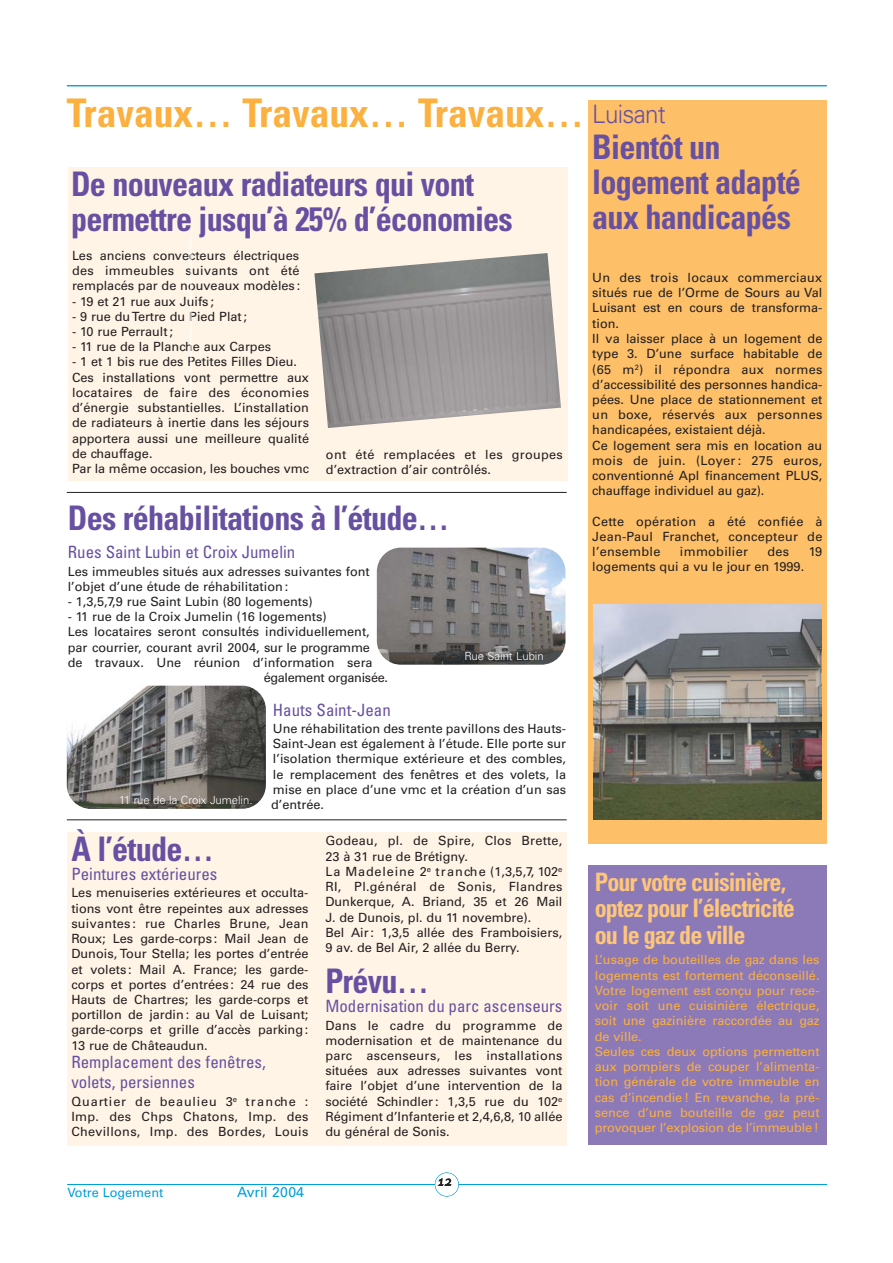
<style>
.page{position:relative;width:893px;height:1263px;background:#fff}
.page>*{position:absolute;margin:0;border:0;box-sizing:border-box;transform-origin:0 0}
.t1{font:700 condensed 39.45px "Univers";color:#fbb03f}
.t2{font:700 condensed 33.9px/35.2px "Univers";letter-spacing:-.02em;color:#6750a1;scale:.95 1}
.t3{font:700 condensed 25.35px/26.8px "Univers";letter-spacing:-.04em;color:#fec679;scale:.95 1}
.t4{font:300 25.35px "Univers";letter-spacing:-.03em;color:#6750a1;scale:.95 1}
.t5{font:condensed 16.95px/20.2px "Univers";color:#6750a1}
.t6{font:14.1px "Univers";color:#009fda}
.t7{font:12.75px/15.3px "Univers";color:#231f20;text-align:justify}
.t8{font:12.75px/15.3px "Univers";color:#fbb03f}
.t9{font:12.75px/15.3px "Univers";letter-spacing:.02em;color:#231f20}
.t10{font:12.75px "Univers";letter-spacing:-.02em;color:#231f20}
.t11{font:12.75px "Univers";color:#009fda}
.t12{font:12.75px "Apple Chancery";color:#231f20}
.t13{font:300 11.25px "Univers";color:#fff}
</style>
<div class="page">
<div style="left:588px;top:101px;width:238px;height:743px;background:#fdbf68"></div>
<hr style="left:67px;top:1184px;width:760px;height:1px;background:#009fda">
<div style="left:435px;top:1173px;width:23px;height:23px;background:#fff;border-radius:50%"></div>
<div style="left:435px;top:1173px;width:24px;height:24px;border:1px solid #009fda;border-radius:50%"></div>
<hr style="left:67px;top:85px;width:759px;height:1px;background:#009fda">
<div style="left:588px;top:865px;width:238px;height:280px;background:#8b79b8"></div>
<div style="left:68px;top:167px;width:499px;height:313px;background:#fff4e6"></div>
<img style="left:314px;top:253px;width:247px;height:175px">
<hr style="left:67px;top:492px;width:499px;height:1px;background:#231f20">
<hr style="left:67px;top:819px;width:499px;height:1px;background:#231f20">
<hr style="left:190px;top:236px;width:1px;height:163px;background:#fff">
<img style="left:593px;top:604px;width:228px;height:215px">
<div style="left:67px;top:832px;width:499px;height:313px;background:#fff4e6"></div>
<img style="left:67px;top:686px;width:199px;height:123px;border-radius:24px">
<img style="left:377px;top:548px;width:188px;height:117px;border-radius:24px">
<h1 class="t1" style="left:67px;top:99px;width:518px">Travaux… Travaux… Travaux…</h1>
<h2 class="t2" style="left:71px;top:170px;width:466px">De nouveaux radiateurs qui vont permettre jusqu’à 25% d’économies</h2>
<p class="t7" style="left:72px;top:249px;width:230px">Les anciens convecteurs électriques des immeubles suivants ont été remplacés par de nouveaux modèles :</p>
<p class="t7" style="left:72px;top:294px;width:143px">- 19 et 21 rue aux Juifs ;</p>
<p class="t7" style="left:72px;top:310px;width:176px">- 9 rue du Tertre du Pied Plat ;</p>
<p class="t7" style="left:72px;top:325px;width:102px">- 10 rue Perrault ;</p>
<p class="t7" style="left:72px;top:340px;width:200px">- 11 rue de la Planche aux Carpes</p>
<p class="t7" style="left:72px;top:355px;width:238px;text-align:left">- 1 et 1 bis rue des Petites Filles Dieu.<br>Ces installations vont permettre aux locataires de faire des économies d’énergie substantielles. L’installation de radiateurs à inertie dans les séjours apportera aussi une meilleure qualité de chauffage.<br>Par la même occasion, les bouches vmc</p>
<p class="t9" style="left:326px;top:447px;width:238px">ont été remplacées et les groupes d’extraction d’air contrôlés.</p>
<h2 class="t2" style="left:68px;top:504px;width:403px">Des réhabilitations à l’étude…</h2>
<h3 class="t5" style="left:68px;top:544px;width:229px">Rues Saint Lubin et Croix Jumelin</h3>
<p class="t7" style="left:68px;top:565px;width:303px">Les immeubles situés aux adresses suivantes font l’objet d’une étude de réhabilitation :</p>
<p class="t7" style="left:68px;top:595px;width:246px">- 1,3,5,7,9 rue Saint Lubin (80 logements)</p>
<p class="t7" style="left:68px;top:610px;width:260px">- 11 rue de la Croix Jumelin (16 logements)</p>
<p class="t7" style="left:68px;top:625px;width:303px">Les locataires seront consultés individuellement,</p>
<p class="t7" style="left:68px;top:641px;width:303px">par courrier, courant avril 2004, sur le programme</p>
<p class="t7" style="left:68px;top:656px;width:306px">de travaux. Une réunion d’information sera</p>
<p class="t10" style="left:264px;top:673px;width:126px">également organisée.</p>
<h3 class="t5" style="left:273px;top:701px;width:119px">Hauts Saint-Jean</h3>
<p class="t7" style="left:271px;top:722px;width:296px">Une réhabilitation des trente pavillons des Hauts-Saint-Jean est également à l’étude. Elle porte sur l’isolation thermique extérieure et des combles, le remplacement des fenêtres et des volets, la mise en place d’une vmc et la création d’un sas d’entrée.</p>
<h2 class="t2" style="left:71px;top:834px;width:151px">À l’étude…</h2>
<h3 class="t5" style="left:71px;top:866px;width:148px">Peintures extérieures</h3>
<p class="t7" style="left:71px;top:886px;width:238px">Les menuiseries extérieures et occulta&shy;tions vont être repeintes aux adresses suivantes : rue Charles Brune, Jean Roux; Les garde-corps : Mail Jean de Dunois, Tour Stella; les portes d’entrée et volets : Mail A. France; les garde&shy;corps et portes d’entrées : 24 rue des Hauts de Chartres; les garde-corps et portillon de jardin : au Val de Luisant; garde-corps et grille d’accès parking :<br>13 rue de Châteaudun.</p>
<h3 class="t5" style="left:71px;top:1053px;width:196px">Remplacement des fenêtres, volets, persiennes</h3>
<p class="t7" style="left:71px;top:1095px;width:238px">Quartier de beaulieu 3<sup>e</sup> tranche :<br>Imp. des Chps Chatons, Imp. des Chevillons, Imp. des Bordes, Louis</p>
<p class="t13" style="left:464px;top:652px;width:81px">Rue Saint Lubin</p>
<p class="t13" style="left:119px;top:796px;width:135px">11 rue de la Croix Jumelin.</p>
<p class="t7" style="left:325px;top:834px;width:238px;text-align:left">Godeau, pl. de Spire, Clos Brette, 23 à 31 rue de Brétigny.<br>La Madeleine 2<sup>e</sup> tranche (1,3,5,7, 102<sup>e </sup>RI, Pl.général de Sonis, Flandres Dunkerque, A. Briand, 35 et 26 Mail J. de Dunois, pl. du 11 novembre).<br>Bel Air : 1,3,5 allée des Framboisiers, 9 av. de Bel Air, 2 allée du Berry.</p>
<h2 class="t2" style="left:325px;top:967px;width:111px">Prévu…</h2>
<h3 class="t5" style="left:325px;top:998px;width:238px">Modernisation du parc ascenseurs</h3>
<p class="t7" style="left:325px;top:1018px;width:238px">Dans le cadre du programme de modernisation et de maintenance du parc ascenseurs, les installations situées aux adresses suivantes vont faire l’objet d’une intervention de la société Schindler : 1,3,5 rue du 102<sup>e </sup>Régiment d’Infanterie et 2,4,6,8, 10 allée du général de Sonis.</p>
<h3 class="t4" style="left:592px;top:105px;width:79px">Luisant</h3>
<h2 class="t2" style="left:592px;top:132px;width:221px">Bientôt un logement adapté aux handicapés</h2>
<p class="t7" style="left:592px;top:271px;width:231px;text-align:left">Un des trois locaux commerciaux situés rue de l’Orme de Sours au Val<br>Luisant est en cours de transforma&shy;tion.<br>Il va laisser place à un logement de type 3. D’une surface habitable de (65 m<sup>2</sup>) il répondra aux normes d’accessibilité des personnes handica&shy;pées. Une place de stationnement et un boxe, réservés aux personnes handicapées, existaient déjà.<br>Ce logement sera mis en location au mois de juin. (Loyer : 275 euros, conventionné Apl financement PLUS, chauffage individuel au gaz).</p>
<p class="t7" style="left:592px;top:515px;width:231px">Cette opération a été confiée à Jean-Paul Franchet, concepteur de l’ensemble</p>
<p class="t9" style="left:680px;top:545px;width:70px">immobilier</p>
<p class="t7" style="left:767px;top:545px;width:23px">des</p>
<p class="t7" style="left:808px;top:545px;width:15px">19</p>
<p class="t7" style="left:592px;top:560px;width:213px">logements qui a vu le jour en 1999.</p>
<h3 class="t3" style="left:595px;top:871px;width:212px">Pour votre cuisinière, optez pour l’électricité ou le gaz de ville</h3>
<p class="t8" style="left:595px;top:953px;width:226px">L’usage de bouteilles de gaz dans les logements est fortement déconseillé.<br>Votre logement est conçu pour rece&shy;voir soit une cuisinière électrique, soit une gazinière raccordée au gaz de ville.<br>Seules ces deux options permettent aux pompiers de couper l’alimenta&shy;tion générale de votre immeuble en cas d’incendie ! En revanche, la pré&shy;sence d’une bouteille de gaz peut provoquer l’explosion de l’immeuble!</p>
<p class="t11" style="left:67px;top:1188px;width:97px">Votre Logement</p>
<p class="t6" style="left:237px;top:1187px;width:69px">Avril 2004</p>
<p class="t12" style="left:438px;top:1174px;width:15px">12</p>
</div>
